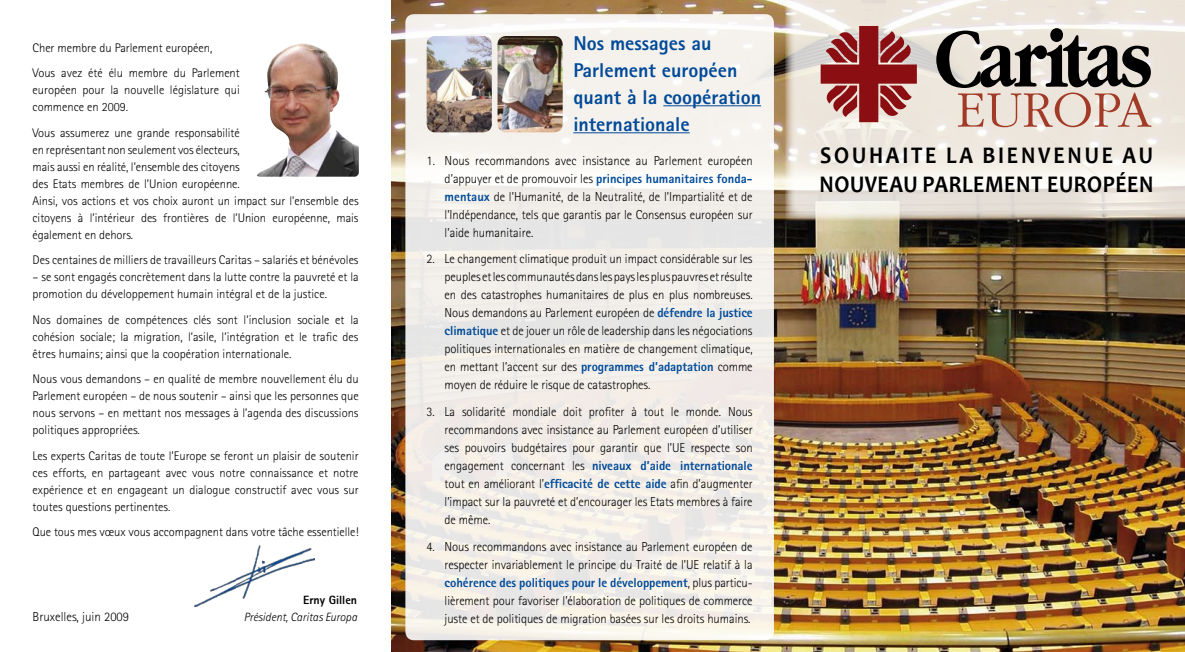
<style>
.page{position:relative;width:1185px;height:652px;background:#fff}
.page>*{position:absolute;margin:0;border:0;box-sizing:border-box;transform-origin:0 0}
.t1{font:700 24px/28.8px "Candara";letter-spacing:.025em;color:#000;scale:.9 1}
.t2{font:800 20px/27px "Rotis Sans Serif Std";color:#004a99}
.t3{font:300 13px/18px "Rotis Sans Serif Std";letter-spacing:-.005em;color:#000;text-align:justify}
.t4{font:300 12.5px/17px "Rotis Sans Serif Std";color:#000}
.t5{font:italic 300 12px "Rotis Sans Serif Std";color:#000}
.t6{font:800 12px "Rotis Sans Serif Std";color:#000}
.s1{font-weight:800;color:#004a99}
</style>
<div class="page">
<img style="left:391px;top:0;width:794px;height:652px">
<svg style="left:785px;top:0;width:400px;height:221px;fill:#ede6dd"></svg>
<img style="left:287px;top:44px;width:17px;height:4px">
<img style="left:195px;top:545px;width:119px;height:61px">
<svg style="left:936px;top:28px;width:215px;height:99px;background:#afa29b"></svg>
<svg style="left:821px;top:26px;width:96px;height:96px;background:#af6061"></svg>
<svg style="left:405px;top:14px;width:369px;height:626px;background:#f1eeea"></svg>
<img style="left:497px;top:36px;width:66px;height:96px">
<img style="left:427px;top:36px;width:65px;height:96px">
<hr style="left:663px;top:105px;width:98px;height:1px;background:#004a99">
<hr style="left:573px;top:132px;width:117px;height:1px;background:#004a99">
<p class="t4" style="left:33px;top:35px;width:209px;line-height:25.5px">Cher membre du Parlement européen,<br>Vous avez été élu membre du Parlement</p>
<p class="t4" style="left:33px;top:82px;width:209px">européen pour la nouvelle législature qui commence en 2009.</p>
<p class="t4" style="left:33px;top:124px;width:328px">Vous assumerez une grande responsabilité<br>en représentant non seulement vos électeurs,<br>mais aussi en réalité, l’ensemble des citoyens<br>des Etats membres de l’Union européenne.<br>Ainsi, vos actions et vos choix auront un impact sur l’ensemble des citoyens à l’intérieur des frontières de l’Union européenne, mais également en dehors.</p>
<p class="t4" style="left:33px;top:252px;width:327px">Des centaines de milliers de travailleurs Caritas – salariés et bénévoles</p>
<p class="t4" style="left:33px;top:269px;width:328px">– se sont engagés concrètement dans la lutte contre la pauvreté et la promotion du développement humain intégral et de la justice.</p>
<p class="t4" style="left:33px;top:311px;width:328px;text-align:justify">Nos domaines de compétences clés sont l’inclusion sociale et la cohésion sociale; la migration, l’asile, l’intégration et le trafic des êtres humains; ainsi que la coopération internationale.</p>
<p class="t4" style="left:33px;top:371px;width:328px;text-align:justify">Nous vous demandons – en qualité de membre nouvellement élu du Parlement européen – de nous soutenir – ainsi que les personnes que nous servons – en mettant nos messages à l’agenda des discussions politiques appropriées.</p>
<p class="t4" style="left:33px;top:447px;width:328px;text-align:justify">Les experts Caritas de toute l’Europe se feront un plaisir de soutenir ces efforts, en partageant avec vous notre connaissance et notre expérience et en engageant un dialogue constructif avec vous sur toutes questions pertinentes.</p>
<p class="t4" style="left:33px;top:524px;width:328px">Que tous mes vœux vous accompagnent dans votre tâche essentielle!</p>
<p class="t6" style="left:303px;top:592px;width:55px">Erny Gillen</p>
<p class="t3" style="left:33px;top:607px;width:98px">Bruxelles, juin 2009</p>
<p class="t5" style="left:244px;top:610px;width:115px">Président, Caritas Europa</p>
<h2 class="t2" style="left:573px;top:29px;width:189px">Nos messages au<br>Parlement européen quant à la coopération internationale</h2>
<p class="t3" style="left:445px;top:152px;width:310px;text-indent:-18px">1. Nous recommandons avec insistance au Parlement européen d’appuyer et de promouvoir les <span class="s1">principes humanitaires fonda&shy;mentaux</span> de l’Humanité, de la Neutralité, de l’Impartialité et de l’Indépendance, tels que garantis par le Consensus européen sur l’aide humanitaire.</p>
<p class="t3" style="left:445px;top:250px;width:310px;text-indent:-18px">2. Le changement climatique produit un impact considérable sur les peuples et les communautés dans les pays les plus pauvres et résulte en des catastrophes humanitaires de plus en plus nombreuses.<br>Nous demandons au Parlement européen de <span class="s1">défendre la justice climatique</span> et de jouer un rôle de leadership dans les négociations politiques internationales en matière de changement climatique, en mettant l’accent sur des <span class="s1">programmes d’adaptation</span> comme moyen de réduire le risque de catastrophes.</p>
<p class="t3" style="left:445px;top:403px;width:310px;text-indent:-18px">3. La solidarité mondiale doit profiter à tout le monde. Nous recommandons avec insistance au Parlement européen d’utiliser ses pouvoirs budgétaires pour garantir que l’UE respecte son engagement concernant les <span class="s1">niveaux d’aide internationale </span>tout en améliorant l’<span class="s1">efficacité de cette aide</span> afin d’augmenter l’impact sur la pauvreté et d’encourager les Etats membres à faire de même.</p>
<p class="t3" style="left:445px;top:537px;width:309px;text-indent:-18px">4. Nous recommandons avec insistance au Parlement européen de respecter invariablement le principe du Traité de l’UE relatif à la <span class="s1">cohérence des politiques pour le développement</span>, plus particu&shy;lièrement pour favoriser l’élaboration de politiques de commerce juste et de politiques de migration basées sur les droits humains.</p>
<h1 class="t1" style="left:819px;top:141px;width:373px">SOUHAITE LA BIENVENUE AU<br>NOUVEAU PARLEMENT EUROPÉEN</h1>
</div>
